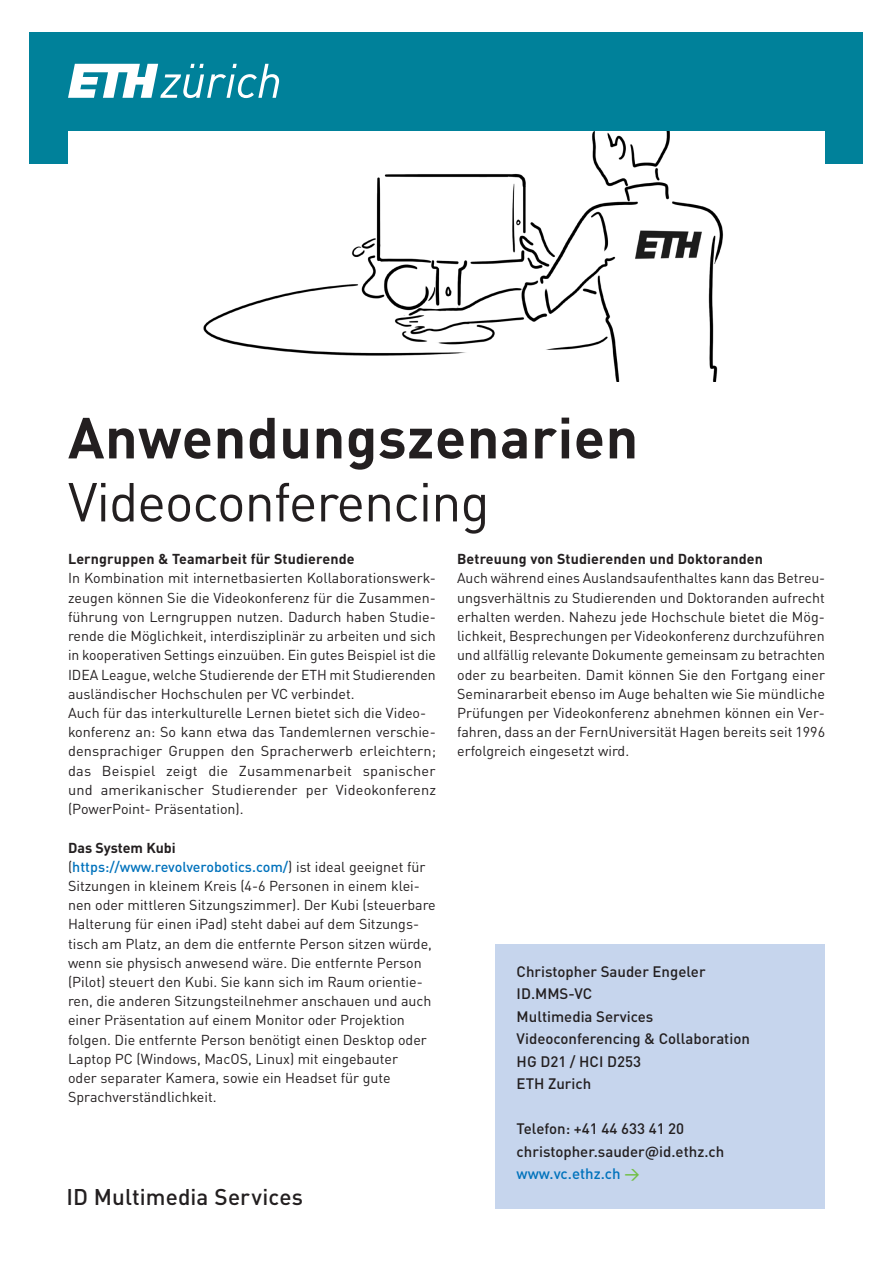
<style>
.page{position:relative;width:893px;height:1263px;background:#fff}
.page>*{position:absolute;margin:0;border:0;box-sizing:border-box;transform-origin:0 0}
.t1{font:700 57px "DIN Pro";letter-spacing:.01em;color:#231f20}
.t2{font:54px "DIN Pro";letter-spacing:-.02em;color:#231f20}
.t3{font:500 22.5px "DIN Pro";letter-spacing:.005em;color:#231f20}
.t4{font:500 15px/22.5px "DIN Pro";color:#231f20}
.t5{font:14.25px/19.2px "DIN Pro";color:#231f20}
.t6{font:700 14.25px "DIN Pro";letter-spacing:.01em;color:#231f20}
.s1{font-weight:700}
.s2{font-weight:500;color:#0072bc}
.s3{color:#0072bc}
.s4{color:#71bf44}
</style>
<div class="page">
<div style="left:30px;top:32px;width:833px;height:132px;background:#00819a"></div>
<div style="left:495px;top:944px;width:330px;height:265px;background:#c6d5ed"></div>
<img style="left:68px;top:132px;width:757px;height:250px">
<svg style="left:68px;top:64px;width:211px;height:34px"></svg>
<h1 class="t1" style="left:68px;top:390px;width:572px">Anwendungszenarien</h1>
<h2 class="t2" style="left:68px;top:459px;width:423px">Videoconferencing</h2>
<p class="t6" style="left:68px;top:547px;width:288px">Lerngruppen &amp; Teamarbeit für Studierende</p>
<p class="t5" style="left:68px;top:567px;width:370px">In Kombination mit internetbasierten Kollaborationswerk&shy;zeugen können Sie die Videokonferenz für die Zusammen&shy;führung von Lerngruppen nutzen. Dadurch haben Studie&shy;rende die Möglichkeit, interdisziplinär zu arbeiten und sich in kooperativen Settings einzuüben. Ein gutes Beispiel ist die IDEA League, welche Studierende der ETH mit Studierenden ausländischer Hochschulen per VC verbindet.<br>Auch für das interkulturelle Lernen bietet sich die Video&shy;konferenz an: So kann etwa das Tandemlernen verschie&shy;densprachiger Gruppen den Spracherwerb erleichtern; das Beispiel zeigt die Zusammenarbeit spanischer und amerikanischer Studierender per Videokonferenz (PowerPoint- Präsentation).</p>
<p class="t5" style="left:68px;top:836px;width:369px"><span class="s1">Das System Kubi<br></span>(<span class="s2">https://www.revolverobotics.com/</span>) ist ideal geeignet für Sitzungen in kleinem Kreis (4-6 Personen in einem klei&shy;nen oder mittleren Sitzungszimmer). Der Kubi (steuerbare Halterung für einen iPad) steht dabei auf dem Sitzungs&shy;tisch am Platz, an dem die entfernte Person sitzen würde, wenn sie physisch anwesend wäre. Die entfernte Person (Pilot) steuert den Kubi. Sie kann sich im Raum orientie&shy;ren, die anderen Sitzungsteilnehmer anschauen und auch einer Präsentation auf einem Monitor oder Projektion folgen. Die entfernte Person benötigt einen Desktop oder Laptop PC (Windows, MacOS, Linux) mit eingebauter<br>oder separater Kamera, sowie ein Headset für gute Sprachverständlichkeit.</p>
<p class="t6" style="left:457px;top:547px;width:307px">Betreuung von Studierenden und Doktoranden</p>
<p class="t5" style="left:457px;top:567px;width:369px;text-align:justify">Auch während eines Auslandsaufenthaltes kann das Betreu&shy;ungsverhältnis zu Studierenden und Doktoranden aufrecht erhalten werden. Nahezu jede Hochschule bietet die Mög&shy;lichkeit, Besprechungen per Videokonferenz durchzuführen und allfällig relevante Dokumente gemeinsam zu betrachten oder zu bearbeiten. Damit können Sie den Fortgang einer Seminararbeit ebenso im Auge behalten wie Sie mündliche Prüfungen per Videokonferenz abnehmen können ein Ver&shy;fahren, dass an der FernUniversität Hagen bereits seit 1996 erfolgreich eingesetzt wird.</p>
<p class="t4" style="left:517px;top:958px;width:235px">Christopher Sauder Engeler<br>ID.MMS-VC<br>Multimedia Services<br>Videoconferencing &amp; Collaboration<br>HG D21 / HCI D253<br>ETH Zurich</p>
<p class="t4" style="left:517px;top:1116px;width:209px">Telefon: +41 44 633 41 20 christopher.sauder@id.ethz.ch <span class="s3">www.vc.ethz.ch</span> <span class="s4">→</span></p>
<h3 class="t3" style="left:66px;top:1179px;width:238px">ID Multimedia Services</h3>
</div>
